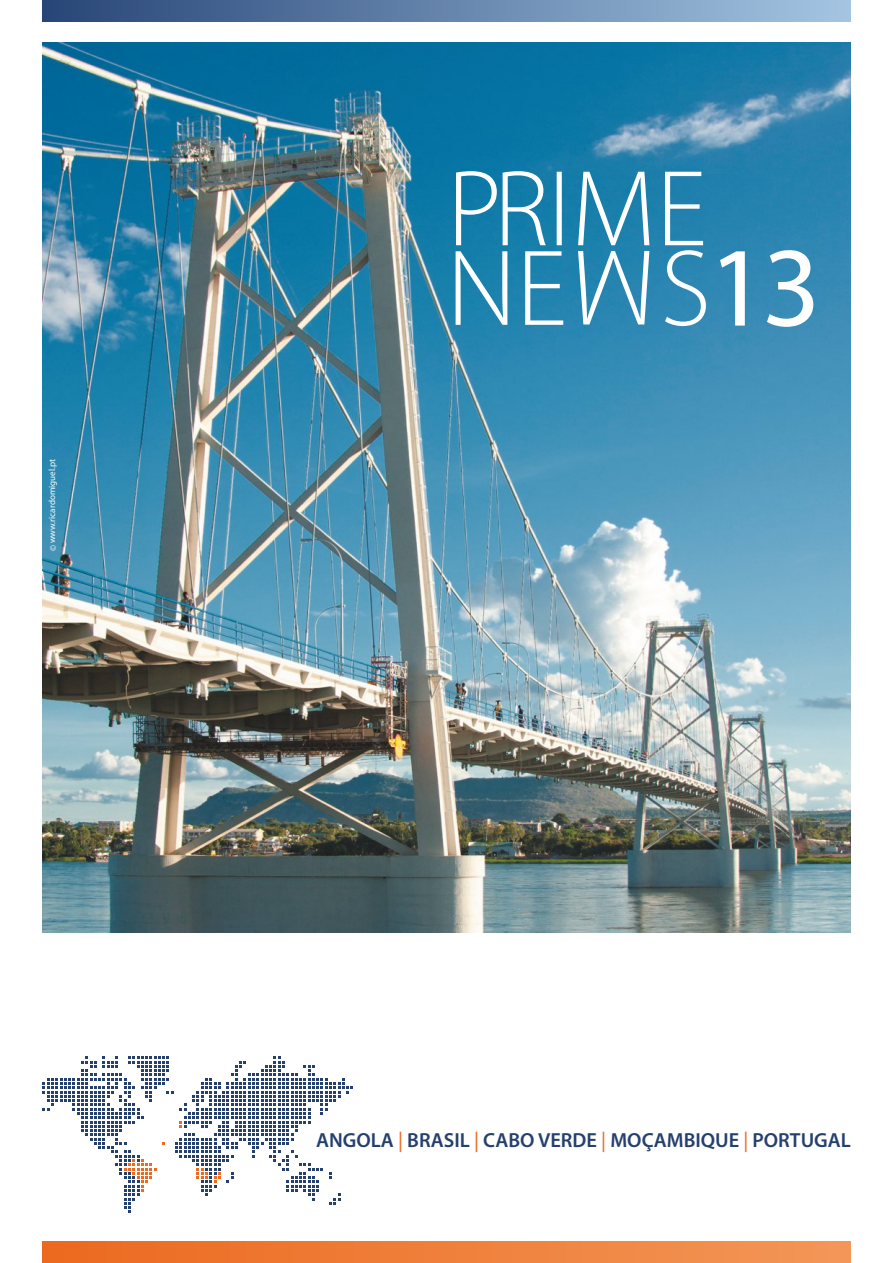
<style>
.page{position:relative;width:893px;height:1263px;background:#fff}
.page>*{position:absolute;margin:0;border:0;box-sizing:border-box;transform-origin:0 0}
.t1{font:114.15px "Myriad Pro";color:#fff}
.t2{font:600 20.4px "Myriad Pro";color:#26406e}
.t3{font:9px "Myriad Pro";color:#fff}
.s1{font-weight:400;color:#ed691f}
</style>
<div class="page">
<img style="left:43px;top:43px;width:808px;height:890px">
<div style="left:43px;top:1242px;width:807px;height:21px;background:linear-gradient(to right,#ec691f,#f39758)"></div>
<div style="left:43px;top:0;width:807px;height:21px;background:linear-gradient(to right,#284577,#a4c5e2)"></div>
<svg style="left:456px;top:171px;width:250px;height:155px"></svg>
<svg style="left:43px;top:1056px;width:310px;height:157px"></svg>
<p class="t3" style="left:48px;top:543px;width:86px;rotate:-90deg">www.ricardomiguel.pt</p>
<p class="t3" style="left:49px;top:551px;width:8px;rotate:-90deg">©</p>
<h1 class="t1" style="left:708px;top:240px;width:114px">13</h1>
<p class="t2" style="left:316px;top:1131px;width:536px">ANGOLA <span class="s1">|</span> BRASIL <span class="s1">|</span> CABO VERDE <span class="s1">|</span> MOÇAMBIQUE <span class="s1">|</span> PORTUGAL</p>
</div>
